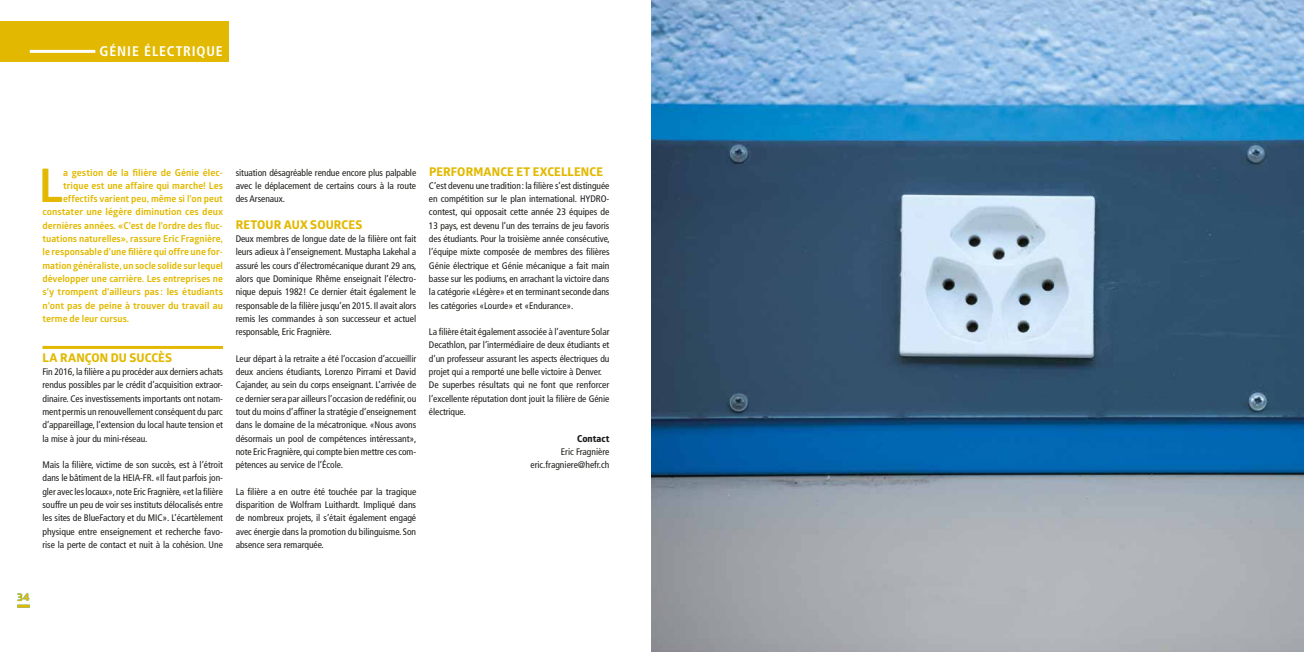
<style>
.page{position:relative;width:1304px;height:652px;background:#fff}
.page>*{position:absolute;margin:0;border:0;box-sizing:border-box;transform-origin:0 0}
.t1{font:700 46.4px "Glober";color:#e2b900}
.t2{font:700 condensed 14px "Frutiger";letter-spacing:.06em;color:#fff}
.t3{font:700 12px "Globerx";letter-spacing:.01em;color:#e2b900}
.t4{font:700 11px "Globerx";color:#e2b900}
.t5{font:condensed 9.5px/13.3px "Frutiger";letter-spacing:-.005em;color:#1d1d1b;text-align:justify}
.t6{font:700 9.5px "Glober";color:#e2b900}
.t7{font:700 9.5px "Globerx";color:#1d1d1b}
</style>
<div class="page">
<img style="left:652px;top:0;width:652px;height:652px">
<hr style="left:43px;top:346px;width:180px;height:3px;background:#e2b900">
<div style="left:0;top:21px;width:229px;height:40px;background:#e2b900"></div>
<hr style="left:30px;top:50px;width:65px;height:3px;background:#fff">
<svg style="left:17px;top:605px;width:13px;height:3px"></svg>
<h2 class="t2" style="left:100px;top:43px;width:125px">GÉNIE ÉLECTRIQUE</h2>
<h1 class="t1" style="left:39px;top:153px;width:26px">L</h1>
<p class="t6" style="left:63px;top:165px;width:161px">a gestion de la filière de Génie élec-</p>
<p class="t6" style="left:63px;top:179px;width:161px">trique est une affaire qui marche! Les</p>
<p class="t6" style="left:63px;top:192px;width:161px">effectifs varient peu, même si l’on peut</p>
<p class="t6" style="left:43px;top:205px;width:182px">constater une légère diminution ces deux</p>
<p class="t6" style="left:43px;top:219px;width:182px">dernières années. «C’est de l’ordre des fluc-</p>
<p class="t6" style="left:43px;top:232px;width:182px">tuations naturelles», rassure Eric Fragnière,</p>
<p class="t6" style="left:43px;top:245px;width:182px">le responsable d’une filière qui offre une for-</p>
<p class="t6" style="left:43px;top:259px;width:182px">mation généraliste, un socle solide sur lequel</p>
<p class="t6" style="left:43px;top:272px;width:182px">développer une carrière. Les entreprises ne</p>
<p class="t6" style="left:43px;top:285px;width:182px">s’y trompent d’ailleurs pas : les étudiants</p>
<p class="t6" style="left:43px;top:298px;width:182px">n’ont pas de peine à trouver du travail au</p>
<p class="t6" style="left:43px;top:312px;width:88px">terme de leur cursus.</p>
<p class="t3" style="left:43px;top:349px;width:131px">LA RANÇON DU SUCCÈS</p>
<p class="t5" style="left:43px;top:365px;width:182px">Fin 2016, la filière a pu procéder aux derniers achats rendus possibles par le crédit d’acquisition extraor&shy;dinaire. Ces investissements importants ont notam&shy;ment permis un renouvellement conséquent du parc d’appareillage, l’extension du local haute tension et la mise à jour du mini-réseau.</p>
<p class="t5" style="left:43px;top:458px;width:182px">Mais la filière, victime de son succès, est à l’étroit dans le bâtiment de la HEIA-FR. «Il faut parfois jon&shy;gler avec les locaux», note Eric Fragnière, «et la filière souffre un peu de voir ses instituts délocalisés entre les sites de BlueFactory et du MIC». L’écartèlement physique entre enseignement et recherche favo&shy;rise la perte de contact et nuit à la cohésion. Une</p>
<p class="t5" style="left:236px;top:166px;width:182px">situation désagréable rendue encore plus palpable avec le déplacement de certains cours à la route des Arsenaux.</p>
<p class="t3" style="left:236px;top:216px;width:128px">RETOUR AUX SOURCES</p>
<p class="t5" style="left:236px;top:232px;width:182px">Deux membres de longue date de la filière ont fait leurs adieux à l’enseignement. Mustapha Lakehal a assuré les cours d’électromécanique durant 29 ans, alors que Dominique Rhême enseignait l’électro&shy;nique depuis 1982! Ce dernier était également le responsable de la filière jusqu’en 2015. Il avait alors remis les commandes à son successeur et actuel responsable, Eric Fragnière.</p>
<p class="t5" style="left:236px;top:352px;width:182px">Leur départ à la retraite a été l’occasion d’accueillir deux anciens étudiants, Lorenzo Pirrami et David Cajander, au sein du corps enseignant. L’arrivée de ce dernier sera par ailleurs l’occasion de redéfinir, ou tout du moins d’affiner la stratégie d’enseignement dans le domaine de la mécatronique. «Nous avons désormais un pool de compétences intéressant», note Eric Fragnière, qui compte bien mettre ces com&shy;pétences au service de l’École.</p>
<p class="t5" style="left:236px;top:485px;width:182px">La filière a en outre été touchée par la tragique disparition de Wolfram Luithardt. Impliqué dans de nombreux projets, il s’était également engagé avec énergie dans la promotion du bilinguisme. Son absence sera remarquée.</p>
<p class="t3" style="left:429px;top:163px;width:175px">PERFORMANCE ET EXCELLENCE</p>
<p class="t5" style="left:429px;top:179px;width:182px">C’est devenu une tradition: la filière s’est distinguée en compétition sur le plan international. HYDRO&shy;contest, qui opposait cette année 23 équipes de 13 pays, est devenu l’un des terrains de jeu favoris des étudiants. Pour la troisième année consécutive, l’équipe mixte composée de membres des filières Génie électrique et Génie mécanique a fait main basse sur les podiums, en arrachant la victoire dans la catégorie «Légère» et en terminant seconde dans les catégories «Lourde» et «Endurance».</p>
<p class="t5" style="left:429px;top:325px;width:182px;text-align:left">La filière était également associée à l’aventure Solar Decathlon, par l’intermédiaire de deux étudiants et d’un professeur assurant les aspects électriques du projet qui a remporté une belle victoire à Denver.<br>De superbes résultats qui ne font que renforcer l’excellente réputation dont jouit la filière de Génie électrique.</p>
<p class="t7" style="left:577px;top:431px;width:34px">Contact</p>
<p class="t5" style="left:530px;top:445px;width:81px;text-align:right">Eric Fragnière eric.fragniere@hefr.ch</p>
<p class="t4" style="left:17px;top:589px;width:14px">34</p>
</div>
